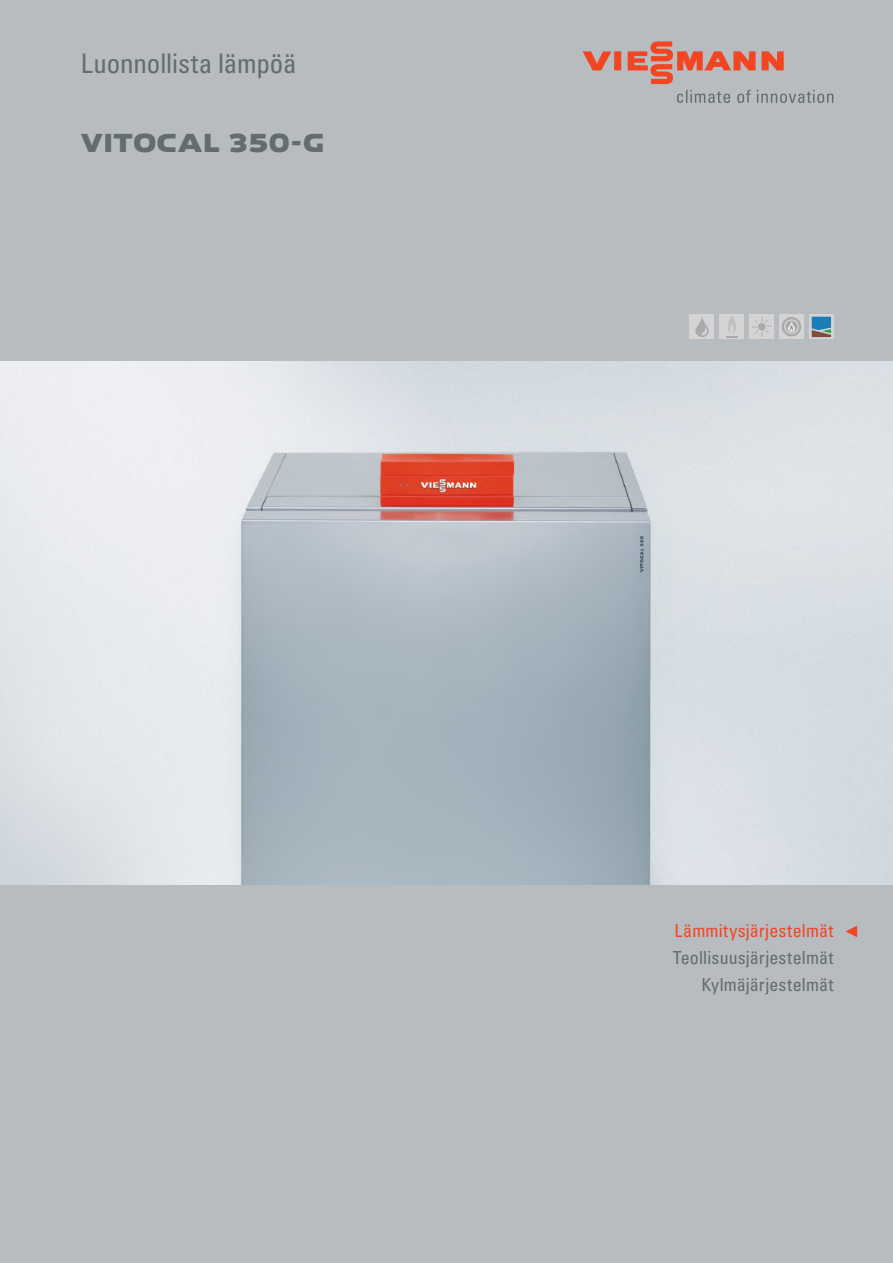
<style>
.page{position:relative;width:893px;height:1263px;background:#b7bcc0}
.page>*{position:absolute;margin:0;border:0;box-sizing:border-box;transform-origin:0 0}
.t1{font:condensed 27px "Univers LTCYR 57";letter-spacing:-.005em;color:#656c6e}
.t2{font:27px "Viessmann";letter-spacing:-.01em;color:#656c6e}
.t3{font:condensed 18px/27px "Univers LTCYR 57";letter-spacing:.01em;color:#656c6e;text-align:right}
.t4{font:condensed 18px "Univers LTCYR 57";letter-spacing:.01em;color:#f24522}
</style>
<div class="page">
<img style="left:0;top:361px;width:893px;height:523px">
<svg style="left:809px;top:315px;width:24px;height:24px"></svg>
<svg style="left:812px;top:317px;width:19px;height:20px"></svg>
<div style="left:750px;top:315px;width:24px;height:24px;background:#d5d4d5"></div>
<svg style="left:752px;top:317px;width:19px;height:19px"></svg>
<div style="left:779px;top:315px;width:24px;height:24px;background:#d5d4d5"></div>
<div style="left:782px;top:317px;width:19px;height:19px;background:#aaaaac;border-radius:50%"></div>
<svg style="left:784px;top:319px;width:15px;height:15px"></svg>
<div style="left:720px;top:315px;width:24px;height:24px;background:#d5d4d5"></div>
<svg style="left:726px;top:316px;width:12px;height:22px"></svg>
<div style="left:690px;top:315px;width:24px;height:24px;background:#d5d4d5"></div>
<svg style="left:695px;top:317px;width:14px;height:20px"></svg>
<svg style="left:677px;top:90px;width:156px;height:13px"></svg>
<svg style="left:583px;top:41px;width:201px;height:43px"></svg>
<svg style="left:845px;top:926px;width:12px;height:11px"></svg>
<h1 class="t1" style="left:81px;top:46px;width:217px">Luonnollista lämpöä</h1>
<h1 class="t2" style="left:81px;top:125px;width:246px">VITOCAL 350-G</h1>
<p class="t4" style="left:675px;top:920px;width:160px">Lämmitysjärjestelmät</p>
<p class="t3" style="left:673px;top:944px;width:162px">Teollisuusjärjestelmät<br>Kylmäjärjestelmät</p>
</div>
